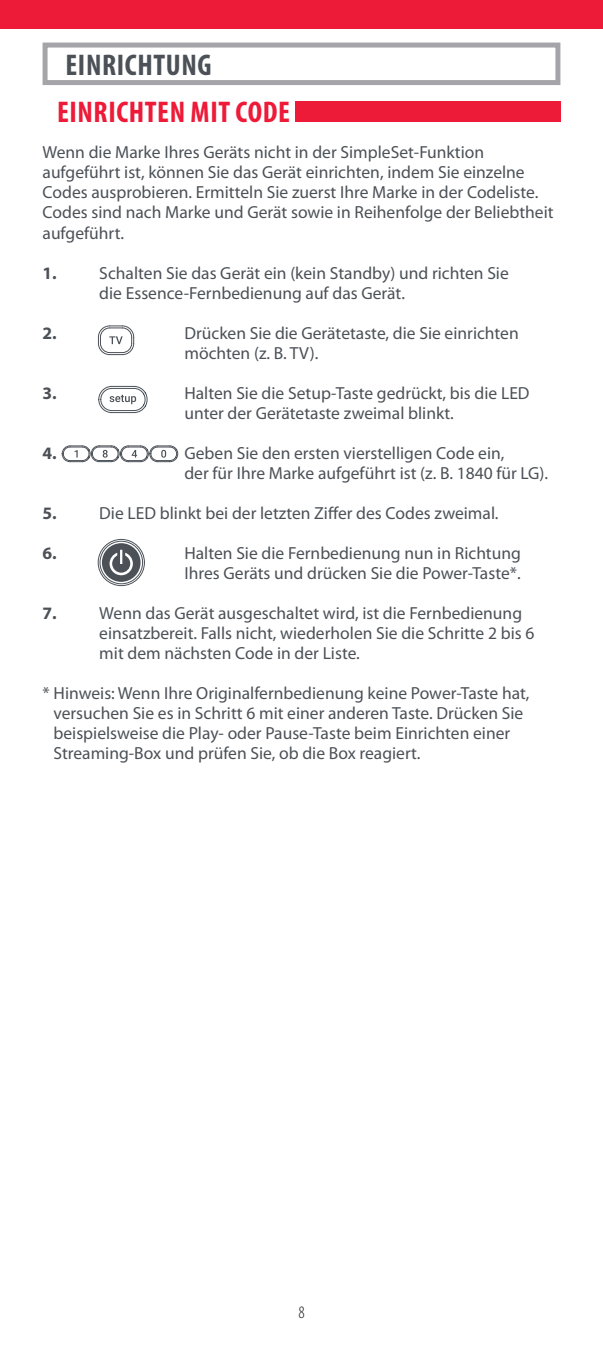
<style>
.page{position:relative;width:603px;height:1347px;background:#fff}
.page>*{position:absolute;margin:0;border:0;box-sizing:border-box;transform-origin:0 0}
.t1{font:700 condensed 30px "Myriad Pro";letter-spacing:.02em;color:#ed1a38}
.t2{font:700 condensed 30px "Myriad Pro";letter-spacing:.02em;color:#4b5157}
.t3{font:17.5px/20px "Myriad Pro";color:#4b5157}
.t4{font:700 17.5px "Myriad Pro";color:#4b5157}
.t5{font:300 condensed 17.5px "Myriad Pro";color:#231f20}
</style>
<div class="page">
<div style="left:0;top:0;width:602px;height:28px;background:#ed1a38"></div>
<div style="left:43px;top:43px;width:517px;height:42px;border:5px solid #a5a5a9"></div>
<div style="left:295px;top:101px;width:265px;height:21px;background:#ed1a38"></div>
<svg style="left:97px;top:325px;width:37px;height:30px"></svg>
<svg style="left:98px;top:385px;width:50px;height:28px"></svg>
<div style="left:98px;top:539px;width:47px;height:47px;border:1px solid #4b5157;border-radius:50%"></div>
<div style="left:100px;top:541px;width:43px;height:43px;border:1px solid #4b5157;border-radius:50%"></div>
<div style="left:102px;top:543px;width:38px;height:39px;background:#4b5157;border-radius:50%"></div>
<svg style="left:109px;top:550px;width:24px;height:25px"></svg>
<svg style="left:62px;top:445px;width:116px;height:17px"></svg>
<h1 class="t2" style="left:65px;top:46px;width:148px">EINRICHTUNG</h1>
<h1 class="t1" style="left:57px;top:93px;width:234px">EINRICHTEN MIT CODE</h1>
<p class="t3" style="left:43px;top:142px;width:512px">Wenn die Marke Ihres Geräts nicht in der SimpleSet-Funktion aufgeführt ist, können Sie das Gerät einrichten, indem Sie einzelne Codes ausprobieren. Ermitteln Sie zuerst Ihre Marke in der Codeliste.<br>Codes sind nach Marke und Gerät sowie in Reihenfolge der Beliebtheit aufgeführt.</p>
<p class="t4" style="left:43px;top:261px;width:16px">1.</p>
<p class="t3" style="left:99px;top:262px;width:411px">Schalten Sie das Gerät ein (kein Standby) und richten Sie die Essence-Fernbedienung auf das Gerät.</p>
<p class="t4" style="left:43px;top:321px;width:16px">2.</p>
<p class="t3" style="left:184px;top:322px;width:336px">Drücken Sie die Gerätetaste, die Sie einrichten möchten (z. B. TV).</p>
<p class="t4" style="left:43px;top:381px;width:16px">3.</p>
<p class="t3" style="left:184px;top:382px;width:346px">Halten Sie die Setup-Taste gedrückt, bis die LED unter der Gerätetaste zweimal blinkt.</p>
<p class="t4" style="left:43px;top:441px;width:16px">4.</p>
<p class="t3" style="left:184px;top:442px;width:365px">Geben Sie den ersten vierstelligen Code ein,<br>der für Ihre Marke aufgeführt ist (z. B. 1840 für LG).</p>
<p class="t4" style="left:43px;top:501px;width:16px">5.</p>
<p class="t3" style="left:99px;top:502px;width:400px">Die LED blinkt bei der letzten Ziffer des Codes zweimal.</p>
<p class="t4" style="left:43px;top:541px;width:16px">6.</p>
<p class="t3" style="left:184px;top:542px;width:338px">Halten Sie die Fernbedienung nun in Richtung<br>Ihres Geräts und drücken Sie die Power-Taste*.</p>
<p class="t4" style="left:43px;top:601px;width:16px">7.</p>
<p class="t3" style="left:99px;top:602px;width:436px">Wenn das Gerät ausgeschaltet wird, ist die Fernbedienung einsatzbereit. Falls nicht, wiederholen Sie die Schritte 2 bis 6 mit dem nächsten Code in der Liste.</p>
<p class="t3" style="left:53px;top:682px;width:477px;text-indent:-11px">* Hinweis: Wenn Ihre Originalfernbedienung keine Power-Taste hat, versuchen Sie es in Schritt 6 mit einer anderen Taste. Drücken Sie beispielsweise die Play- oder Pause-Taste beim Einrichten einer Streaming-Box und prüfen Sie, ob die Box reagiert.</p>
<p class="t5" style="left:298px;top:1302px;width:8px">8</p>
</div>
